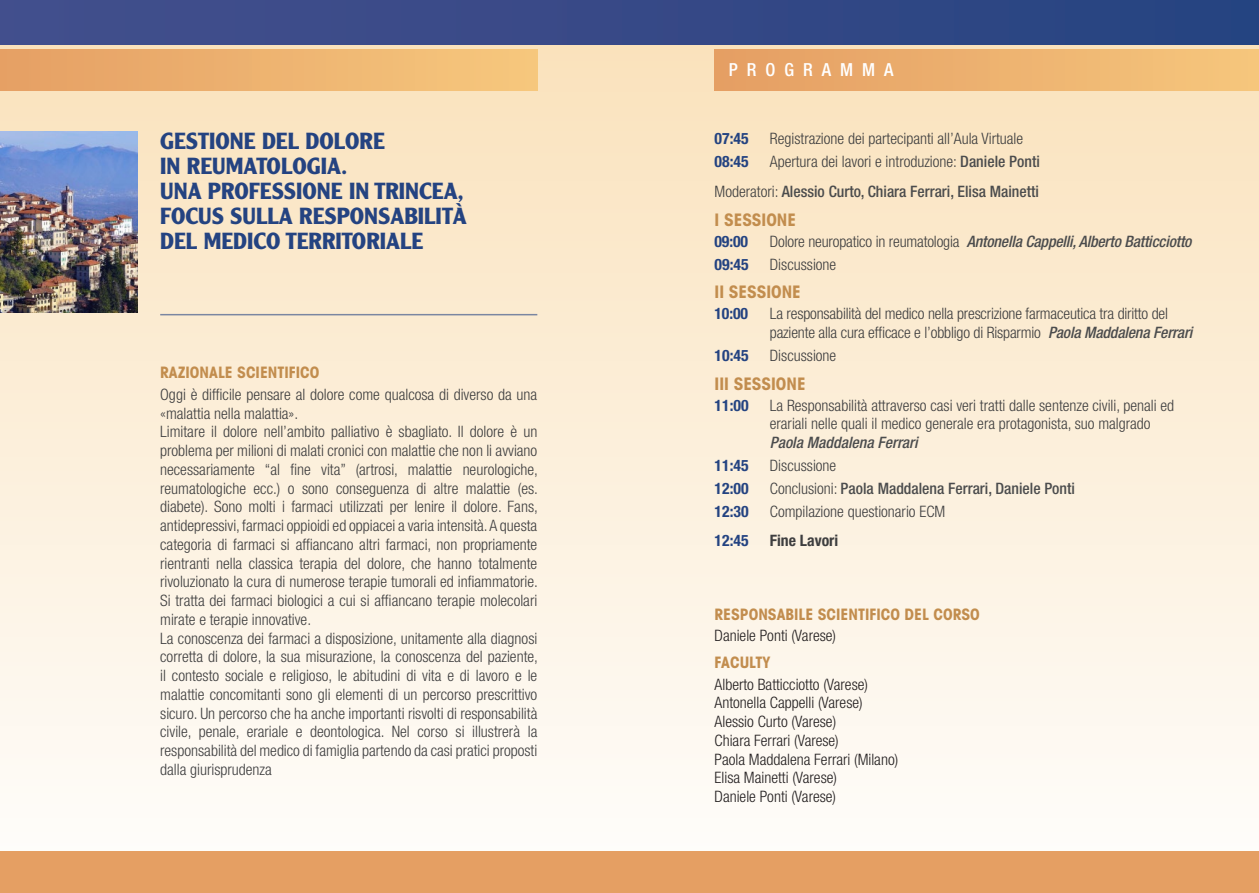
<style>
.page{position:relative;width:1259px;height:893px;background:#fff}
.page>*{position:absolute;margin:0;border:0;box-sizing:border-box;transform-origin:0 0}
.TITOLETTI{font:700 22.8px "Clearface Gothic LH";color:#244381}
.t1{font:500 condensed 18px "Helvetica Neue";letter-spacing:.5em;color:#fff}
.sezioni{font:700 condensed 17.25px "Avant Garde";color:#c28d4e}
.testo_progr{font:300 condensed 15.75px/18.8px "Helvetica Neue";color:#3e3e3f}
.testo_progr-2{font:300 condensed 15.75px "Helvetica Neue";color:#231f20}
.testo_progr-3{font:500 condensed 15.75px "Helvetica Neue";color:#4b4c4d}
.testo_progr-4{font:italic 500 condensed 15.75px "Helvetica Neue";letter-spacing:-.01em;color:#4b4c4d}
.testo_progr-5{font:700 condensed 15.75px "Avant Garde";color:#c28d4e}
.testo_progr-6{font:700 condensed 15.75px "Helvetica Neue";color:#244381}
.testo_progr-7{font:700 condensed 15.75px "Helvetica Neue";color:#3e3e3f}
.s1{font-weight:500;color:#4b4c4d}
.s2{font-weight:300;color:#3e3e3f}
.s3{font-weight:300;font-style:normal;color:#3e3e3f}
.s4{font-weight:500;font-style:italic;color:#4b4c4d}
</style>
<div class="page">
<div style="left:0;top:0;width:1259px;height:893px;background:linear-gradient(to bottom,#f9e0b8,#fefefe)"></div>
<div style="left:0;top:0;width:1259px;height:45px;background:linear-gradient(to right,#444f8d,#264381)"></div>
<div style="left:714px;top:50px;width:545px;height:40px;background:linear-gradient(to right,#e49d63,#f6c67d)"></div>
<div style="left:0;top:50px;width:537px;height:40px;background:linear-gradient(to right,#e59f64,#f6c77d)"></div>
<img style="left:0;top:132px;width:137px;height:181px">
<div style="left:0;top:851px;width:1259px;height:42px;background:#e59f63"></div>
<hr style="left:160px;top:314px;width:377px;height:1px;background:#244381">
<p class="TITOLETTI" style="left:160px;top:128px;width:226px">GESTIONE DEL DOLORE</p>
<p class="TITOLETTI" style="left:160px;top:153px;width:189px">IN REUMATOLOGIA.</p>
<p class="TITOLETTI" style="left:160px;top:178px;width:305px">UNA PROFESSIONE IN TRINCEA,</p>
<p class="TITOLETTI" style="left:160px;top:203px;width:308px">FOCUS SULLA RESPONSABILITÀ</p>
<p class="TITOLETTI" style="left:160px;top:228px;width:265px">DEL MEDICO TERRITORIALE</p>
<p class="testo_progr-5" style="left:160px;top:363px;width:161px">RAZIONALE SCIENTIFICO</p>
<p class="testo_progr" style="left:160px;top:385px;width:379px">Oggi è difficile pensare al dolore come qualcosa di diverso da una «malattia nella malattia».</p>
<p class="testo_progr" style="left:160px;top:422px;width:379px;text-align:justify">Limitare il dolore nell’ambito palliativo è sbagliato. Il dolore è un problema per milioni di malati cronici con malattie che non li avviano necessariamente “al fine vita” (artrosi, malattie neurologiche, reumatologiche ecc.) o sono conseguenza di altre malattie (es. diabete). Sono molti i farmaci utilizzati per lenire il dolore. Fans, antidepressivi, farmaci oppioidi ed oppiacei a varia intensità. A questa categoria di farmaci si affiancano altri farmaci, non propriamente rientranti nella classica terapia del dolore, che hanno totalmente rivoluzionato la cura di numerose terapie tumorali ed infiammatorie.<br>Si tratta dei farmaci biologici a cui si affiancano terapie molecolari mirate e terapie innovative.</p>
<p class="testo_progr" style="left:160px;top:629px;width:379px;text-align:justify">La conoscenza dei farmaci a disposizione, unitamente alla diagnosi corretta di dolore, la sua misurazione, la conoscenza del paziente, il contesto sociale e religioso, le abitudini di vita e di lavoro e le malattie concomitanti sono gli elementi di un percorso prescrittivo sicuro. Un percorso che ha anche importanti risvolti di responsabilità civile, penale, erariale e deontologica. Nel corso si illustrerà la responsabilità del medico di famiglia partendo da casi pratici proposti dalla giurisprudenza</p>
<p class="t1" style="left:729px;top:59px;width:166px">PROGRAMMA</p>
<p class="testo_progr-6" style="left:714px;top:129px;width:36px">07:45</p>
<p class="testo_progr" style="left:770px;top:129px;width:255px">Registrazione dei partecipanti all’Aula Virtuale</p>
<p class="testo_progr-6" style="left:714px;top:152px;width:36px">08:45</p>
<p class="testo_progr" style="left:770px;top:152px;width:271px">Apertura dei lavori e introduzione: <span class="s1">Daniele Ponti</span></p>
<p class="testo_progr-3" style="left:714px;top:182px;width:326px"><span class="s2">Moderatori:</span> Alessio Curto, Chiara Ferrari, Elisa Mainetti</p>
<p class="sezioni" style="left:714px;top:208px;width:83px">I SESSIONE</p>
<p class="testo_progr-6" style="left:714px;top:231px;width:35px">09:00</p>
<p class="testo_progr-4" style="left:770px;top:232px;width:423px"><span class="s3">Dolore neuropatico in reumatologia</span> Antonella Cappelli, Alberto Batticciotto</p>
<p class="testo_progr-6" style="left:714px;top:254px;width:36px">09:45</p>
<p class="testo_progr" style="left:770px;top:254px;width:68px">Discussione</p>
<p class="sezioni" style="left:714px;top:281px;width:88px">II SESSIONE</p>
<p class="testo_progr-6" style="left:714px;top:304px;width:35px">10:00</p>
<p class="testo_progr" style="left:770px;top:304px;width:424px">La responsabilità del medico nella prescrizione farmaceutica tra diritto del paziente alla cura efficace e l’obbligo di Risparmio <span class="s4">Paola Maddalena Ferrari</span></p>
<p class="testo_progr-6" style="left:714px;top:346px;width:36px">10:45</p>
<p class="testo_progr" style="left:770px;top:346px;width:68px">Discussione</p>
<p class="sezioni" style="left:714px;top:372px;width:93px">III SESSIONE</p>
<p class="testo_progr-6" style="left:714px;top:395px;width:36px">11:00</p>
<p class="testo_progr" style="left:770px;top:395px;width:406px">La Responsabilità attraverso casi veri tratti dalle sentenze civili, penali ed erariali nelle quali il medico generale era protagonista, suo malgrado<br><span class="s4">Paola Maddalena Ferrari</span></p>
<p class="testo_progr-6" style="left:714px;top:456px;width:36px">11:45</p>
<p class="testo_progr" style="left:770px;top:456px;width:68px">Discussione</p>
<p class="testo_progr-6" style="left:714px;top:479px;width:36px">12:00</p>
<p class="testo_progr-3" style="left:770px;top:479px;width:307px"><span class="s2">Conclusioni:</span> Paola Maddalena Ferrari, Daniele Ponti</p>
<p class="testo_progr-6" style="left:714px;top:502px;width:36px">12:30</p>
<p class="testo_progr" style="left:770px;top:502px;width:177px">Compilazione questionario ECM</p>
<p class="testo_progr-6" style="left:714px;top:531px;width:36px">12:45</p>
<p class="testo_progr-7" style="left:770px;top:531px;width:70px">Fine Lavori</p>
<p class="testo_progr-5" style="left:714px;top:604px;width:267px">RESPONSABILE SCIENTIFICO DEL CORSO</p>
<p class="testo_progr-2" style="left:714px;top:626px;width:123px">Daniele Ponti (Varese)</p>
<p class="testo_progr-2" style="left:714px;top:675px;width:155px">Alberto Batticciotto (Varese)</p>
<p class="testo_progr-2" style="left:714px;top:694px;width:150px">Antonella Cappelli (Varese)</p>
<p class="testo_progr-2" style="left:714px;top:713px;width:123px">Alessio Curto (Varese)</p>
<p class="testo_progr-2" style="left:714px;top:731px;width:126px">Chiara Ferrari (Varese)</p>
<p class="testo_progr-2" style="left:714px;top:750px;width:185px">Paola Maddalena Ferrari (Milano)</p>
<p class="testo_progr-2" style="left:714px;top:769px;width:124px">Elisa Mainetti (Varese)</p>
<p class="testo_progr-2" style="left:714px;top:788px;width:123px">Daniele Ponti (Varese)</p>
<p class="testo_progr-5" style="left:714px;top:653px;width:57px">FACULTY</p>
</div>
